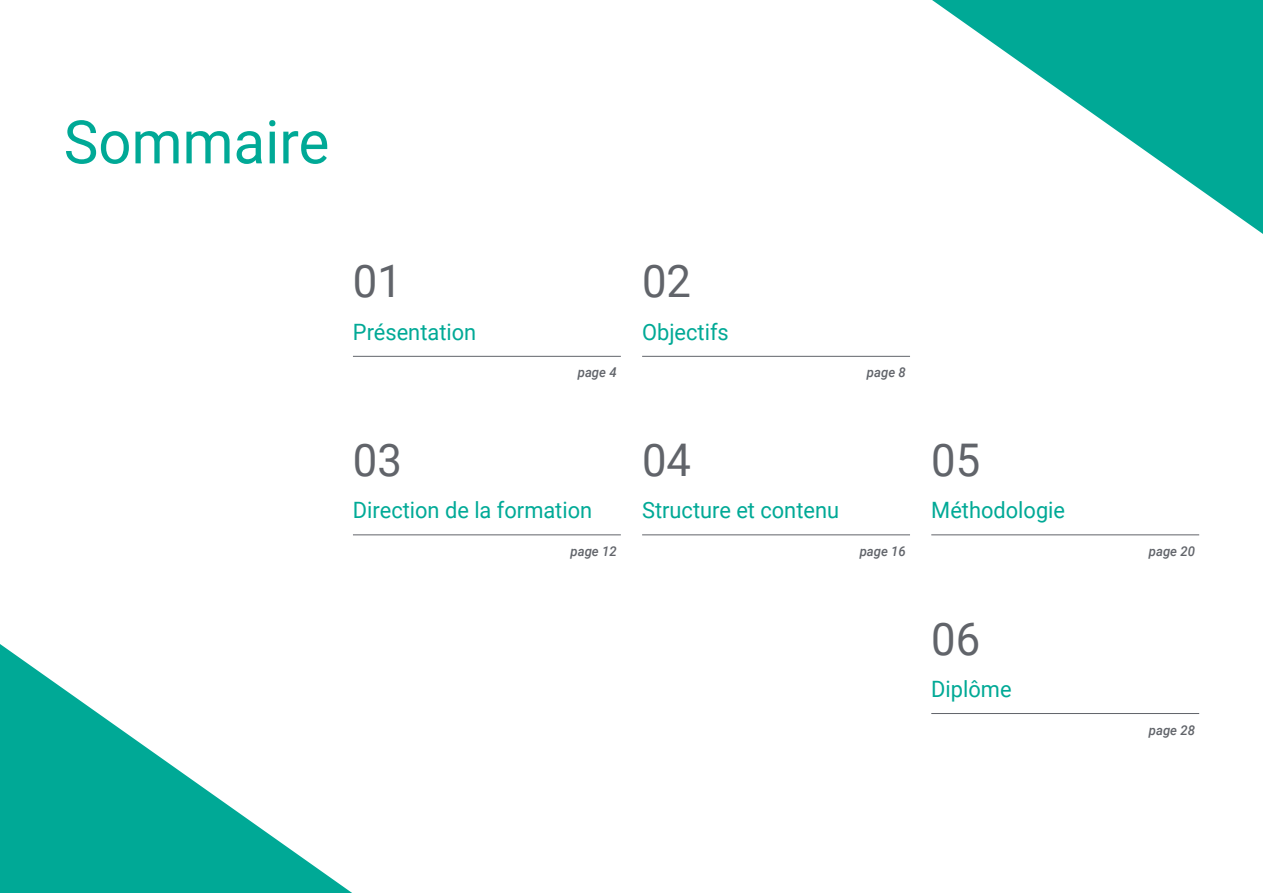
<style>
.page{position:relative;width:1263px;height:893px;background:#fff}
.page>*{position:absolute;margin:0;border:0;box-sizing:border-box;transform-origin:0 0}
.t1{font:60px "Roboto";color:#00a996}
.t2{font:45px "Roboto";color:#61646a}
.t3{font:22.5px "Roboto";color:#00a996}
.t4{font:22.5px "Roboto";color:#00aa97}
.t5{font:italic 500 13.5px "Roboto";color:#61646a}
</style>
<div class="page">
<hr style="left:353px;top:356px;width:268px;height:1px;background:#61646a">
<hr style="left:931px;top:713px;width:268px;height:1px;background:#61646a">
<hr style="left:642px;top:356px;width:268px;height:1px;background:#61646a">
<hr style="left:642px;top:534px;width:268px;height:1px;background:#61646a">
<hr style="left:931px;top:534px;width:268px;height:1px;background:#61646a">
<svg style="left:0;top:644px;width:352px;height:249px"></svg>
<svg style="left:932px;top:0;width:331px;height:234px"></svg>
<hr style="left:353px;top:534px;width:268px;height:1px;background:#61646a">
<h1 class="t1" style="left:64px;top:100px;width:267px">Sommaire</h1>
<h2 class="t2" style="left:353px;top:250px;width:51px">01</h2>
<h2 class="t2" style="left:642px;top:250px;width:51px">02</h2>
<p class="t3" style="left:353px;top:316px;width:125px">Présentation</p>
<p class="t3" style="left:642px;top:316px;width:88px">Objectifs</p>
<p class="t5" style="left:578px;top:363px;width:40px">page 4</p>
<p class="t5" style="left:867px;top:363px;width:40px">page 8</p>
<h2 class="t2" style="left:353px;top:428px;width:51px">03</h2>
<h2 class="t2" style="left:642px;top:428px;width:51px">04</h2>
<h2 class="t2" style="left:931px;top:428px;width:51px">05</h2>
<p class="t4" style="left:353px;top:494px;width:241px">Direction de la formation</p>
<p class="t5" style="left:570px;top:542px;width:48px">page 12</p>
<p class="t3" style="left:642px;top:494px;width:198px">Structure et contenu</p>
<p class="t3" style="left:931px;top:494px;width:135px">Méthodologie</p>
<p class="t5" style="left:860px;top:542px;width:48px">page 16</p>
<p class="t5" style="left:1149px;top:542px;width:48px">page 20</p>
<h2 class="t2" style="left:931px;top:607px;width:51px">06</h2>
<p class="t3" style="left:931px;top:673px;width:82px">Diplôme</p>
<p class="t5" style="left:1149px;top:720px;width:48px">page 28</p>
</div>
